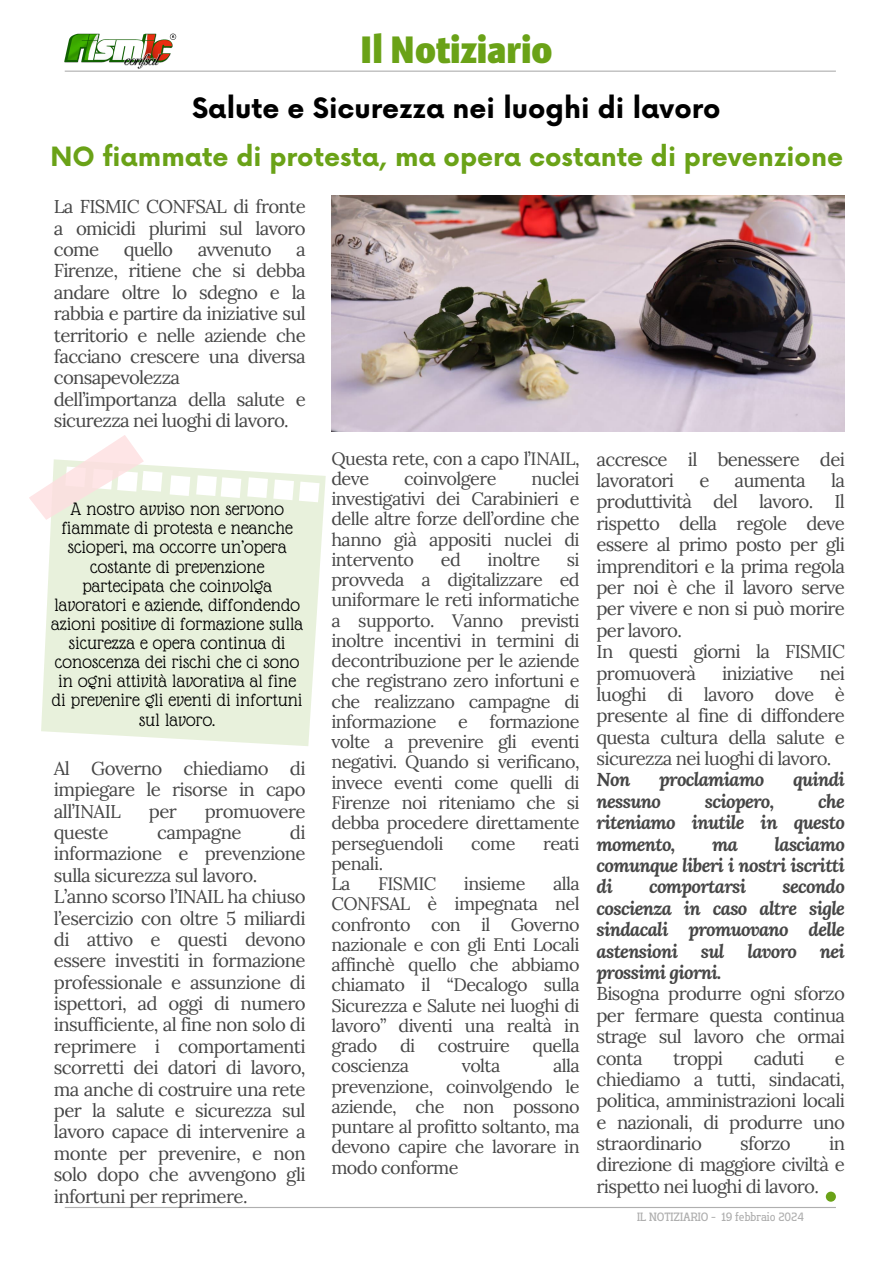
<style>
.page{position:relative;width:894px;height:1264px;background:#fff}
.page>*{position:absolute;margin:0;border:0;box-sizing:border-box;transform-origin:0 0}
.t1{font:42.75px "OS Aran 800";color:#6aa217}
.t2{font:700 27.3px "Now";color:#000}
.t3{font:700 25.8px "Now";color:#6aa217}
.t4{font:19.5px/19.2px "Glass Antiqua";letter-spacing:.01em;color:#000;text-align:center}
.t5{font:18.6px/21.3px "Lora";letter-spacing:-.04em;color:#464646}
.t6{font:italic 700 18.6px/21.3px "Lora";letter-spacing:-.04em;color:#464646;text-align:justify}
.t7{font:18px/20.2px "Lora";letter-spacing:-.03em;color:#464646;text-align:justify}
.t8{font:12px "Flatory Slab 400 Semi Cond";color:#afafaf}
.s1{font-weight:700;font-style:italic}
.s2{font-weight:400;font-style:normal}
</style>
<div class="page">
<img style="left:331px;top:196px;width:513px;height:235px">
<img style="left:65px;top:33px;width:112px;height:38px">
<hr style="left:65px;top:71px;width:770px;height:1px;background:#afafaf">
<hr style="left:65px;top:1206px;width:770px;height:1px;background:#afafaf">
<div style="left:825px;top:1191px;width:10px;height:10px;background:#6aa217;border-radius:50%"></div>
<svg style="left:41px;top:465px;width:284px;height:281px;background:#eaf2e0"></svg>
<svg style="left:29px;top:435px;width:115px;height:85px"></svg>
<h3 class="t1" style="left:360px;top:31px;width:194px">Il Notiziario</h3>
<h3 class="t2" style="left:192px;top:93px;width:529px">Salute e Sicurezza nei luoghi di lavoro</h3>
<p class="t3" style="left:51px;top:143px;width:793px">NO fiammate di protesta, ma opera costante di prevenzione</p>
<p class="t5" style="left:54px;top:196px;width:253px;text-align:justify">La FISMIC CONFSAL di fronte a omicidi plurimi sul lavoro come</p>
<p class="t5" style="left:124px;top:238px;width:51px">quello</p>
<p class="t5" style="left:198px;top:238px;width:75px">avvenuto</p>
<p class="t5" style="left:54px;top:238px;width:253px;text-indent:242px">a<br>Firenze, ritiene che si debba andare oltre lo sdegno e la rabbia e partire da iniziative sul territorio e nelle aziende che facciano crescere una diversa consapevolezza dell’importanza della salute e sicurezza nei luoghi di lavoro.</p>
<h3 class="t4" style="left:51px;top:499px;width:253px">A nostro avviso non servono fiammate di protesta e neanche scioperi, ma occorre un’opera costante di prevenzione partecipata che coinvolga lavoratori e aziende, diffondendo azioni positive di formazione sulla sicurezza e opera continua di conoscenza dei rischi che ci sono in ogni attività lavorativa al fine di prevenire gli eventi di infortuni sul lavoro.</h3>
<h3 class="t5" style="left:54px;top:757px;width:253px;text-align:justify">Al Governo chiediamo di impiegare le risorse in capo all’INAIL</h3>
<h3 class="t5" style="left:149px;top:800px;width:30px">per</h3>
<h3 class="t5" style="left:205px;top:800px;width:102px">promuovere</h3>
<h3 class="t5" style="left:54px;top:821px;width:253px;text-indent:236px">di informazione e prevenzione sulla sicurezza sul lavoro.<br>L’anno scorso l’INAIL ha chiuso l’esercizio con oltre 5 miliardi di attivo e questi devono essere investiti in formazione professionale e assunzione di ispettori, ad oggi di numero insufficiente, al fine non solo di reprimere i comportamenti scorretti dei datori di lavoro, ma anche di costruire una rete per la salute e sicurezza sul lavoro capace di intervenire a monte per prevenire, e non solo dopo che avvengono gli infortuni per reprimere.</h3>
<h3 class="t5" style="left:54px;top:821px;width:56px">queste</h3>
<h3 class="t5" style="left:157px;top:821px;width:86px">campagne</h3>
<p class="t7" style="left:331px;top:448px;width:250px">Questa rete, con a capo l’INAIL, deve</p>
<p class="t7" style="left:331px;top:468px;width:250px;text-indent:200px">nuclei investigativi dei Carabinieri e delle altre forze dell’ordine che hanno già appositi nuclei di intervento</p>
<p class="t7" style="left:404px;top:468px;width:94px">coinvolgere</p>
<p class="t7" style="left:440px;top:549px;width:21px">ed</p>
<p class="t7" style="left:487px;top:549px;width:54px">inoltre</p>
<p class="t7" style="left:331px;top:549px;width:250px;text-indent:235px">si provveda a digitalizzare ed uniformare le reti informatiche a supporto. Vanno previsti inoltre incentivi in termini di decontribuzione per le aziende che registrano zero infortuni e che realizzano campagne di informazione e formazione volte a prevenire gli eventi negativi. Quando si verificano, invece eventi come quelli di Firenze noi riteniamo che si debba procedere direttamente perseguendoli</p>
<p class="t7" style="left:471px;top:832px;width:46px">come</p>
<p class="t7" style="left:543px;top:832px;width:38px">reati</p>
<p class="t7" style="left:331px;top:853px;width:53px">penali.<br>La</p>
<p class="t7" style="left:331px;top:873px;width:250px;text-indent:221px">alla CONFSAL è impegnata nel confronto con il Governo nazionale e con gli Enti Locali affinchè quello che abbiamo chiamato il “Decalogo sulla Sicurezza e Salute nei luoghi di lavoro” diventi una realtà in grado</p>
<p class="t7" style="left:378px;top:873px;width:60px">FISMIC</p>
<p class="t7" style="left:464px;top:873px;width:63px">insieme</p>
<p class="t7" style="left:400px;top:1035px;width:17px">di</p>
<p class="t7" style="left:438px;top:1035px;width:73px">costruire</p>
<p class="t7" style="left:532px;top:1035px;width:49px">quella</p>
<p class="t7" style="left:331px;top:1055px;width:79px">coscienza</p>
<p class="t7" style="left:461px;top:1055px;width:40px">volta</p>
<p class="t7" style="left:331px;top:1055px;width:250px;text-indent:221px">alla prevenzione, coinvolgendo le aziende, che non possono puntare al profitto soltanto, ma devono capire che lavorare in modo conforme</p>
<p class="t5" style="left:596px;top:448px;width:250px">accresce il benessere dei lavoratori</p>
<p class="t5" style="left:596px;top:469px;width:250px;text-indent:234px">la produttività del lavoro. Il rispetto della regole deve essere al primo posto per gli imprenditori e la prima regola per noi è che il lavoro serve per vivere e non si può morire per lavoro.<br>In questi giorni la FISMIC promuoverà</p>
<p class="t5" style="left:699px;top:469px;width:12px">e</p>
<p class="t5" style="left:734px;top:469px;width:73px">aumenta</p>
<p class="t5" style="left:596px;top:662px;width:250px;text-indent:223px">nei luoghi di lavoro dove è presente al fine di diffondere questa cultura della salute e sicurezza nei luoghi di lavoro.<br><span class="s1">Non</span></p>
<p class="t5" style="left:722px;top:662px;width:73px">iniziative</p>
<p class="t6" style="left:659px;top:768px;width:107px">proclamiamo</p>
<p class="t6" style="left:792px;top:768px;width:53px">quindi</p>
<p class="t6" style="left:596px;top:790px;width:66px">nessuno</p>
<p class="t6" style="left:704px;top:790px;width:71px">sciopero,</p>
<p class="t6" style="left:596px;top:790px;width:250px;text-indent:222px">che riteniamo inutile in questo momento,</p>
<p class="t6" style="left:596px;top:833px;width:250px;text-indent:178px">lasciamo comunque liberi i nostri iscritti di</p>
<p class="t6" style="left:712px;top:833px;width:27px">ma</p>
<p class="t6" style="left:649px;top:875px;width:99px">comportarsi</p>
<p class="t6" style="left:596px;top:875px;width:250px;text-align:left;text-indent:186px">secondo coscienza in caso altre sigle sindacali promuovano delle astensioni sul lavoro nei prossimi giorni.<br><span class="s2">Bisogna produrre ogni sforzo per fermare questa continua strage sul lavoro che ormai conta</span></p>
<p class="t5" style="left:673px;top:1047px;width:51px">troppi</p>
<p class="t5" style="left:753px;top:1047px;width:52px">caduti</p>
<p class="t5" style="left:596px;top:1047px;width:250px;text-align:justify;text-indent:238px">e chiediamo a tutti, sindacati, politica, amministrazioni locali e nazionali, di produrre uno straordinario</p>
<p class="t5" style="left:740px;top:1132px;width:52px">sforzo</p>
<p class="t5" style="left:596px;top:1132px;width:250px;text-align:justify;text-indent:232px">in direzione di maggiore civiltà e rispetto nei luoghi di lavoro.</p>
<h3 class="t8" style="left:637px;top:1210px;width:168px">IL NOTIZIARIO - 19 febbraio 2024</h3>
</div>
